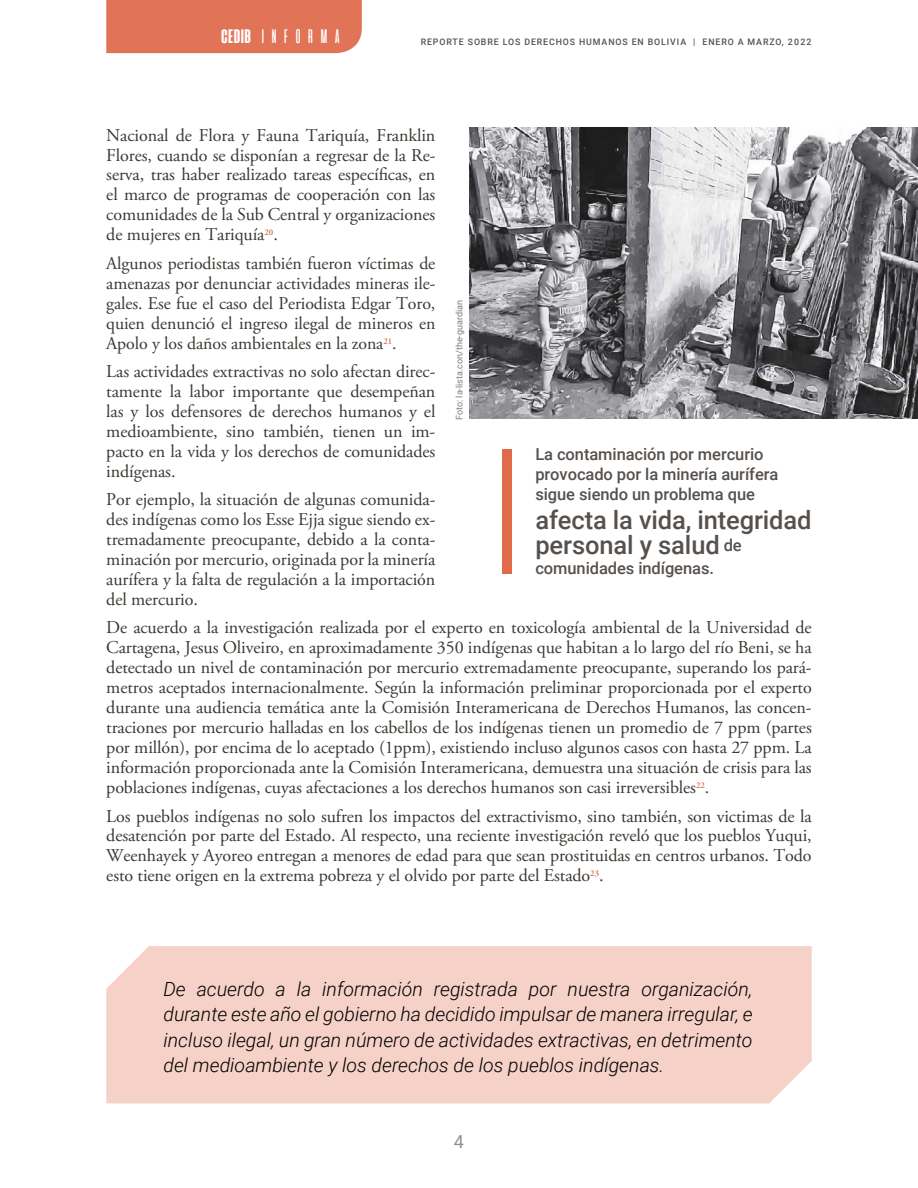
<style>
.page{position:relative;width:918px;height:1188px;background:#fff}
.page>*{position:absolute;margin:0;border:0;box-sizing:border-box;transform-origin:0 0}
.t1{font:500 25.5px/25.5px "Roboto";letter-spacing:-.005em;color:#57514d}
.t2{font:italic 300 19.5px/25.5px "Roboto";color:#000;text-align:justify}
.t3{font:19.5px "Cinematografica";letter-spacing:.4em;color:#fff}
.t4{font:18px/20px "Adobe Garamond Pro";letter-spacing:-.005em;color:#3d3732;text-align:justify}
.t5{font:18px "Roboto";color:#949290}
.t6{font:500 16.5px/20px "Roboto";letter-spacing:-.005em;color:#57514d}
.t7{font:500 9px "Roboto";letter-spacing:.1em;color:#57514d}
.t8{font:9px "Roboto";color:#807c7a}
.s1{font-weight:800}
.s2{font-size:16.5px}
</style>
<div class="page">
<div style="left:106px;top:0;width:256px;height:53px;background:#e17456"></div>
<div style="left:106px;top:946px;width:706px;height:157px;background:#f5d1c7"></div>
<img style="left:469px;top:128px;width:449px;height:291px">
<div style="left:503px;top:449px;width:9px;height:125px;background:#df6b4b"></div>
<p class="t3" style="left:221px;top:26px;width:120px"><span class="s1">CEDIB</span> INFORMA</p>
<p class="t7" style="left:421px;top:35px;width:392px">REPORTE SOBRE LOS DERECHOS HUMANOS EN BOLIVIA | ENERO A MARZO, 2022</p>
<p class="t4" style="left:106px;top:126px;width:331px">Nacional de Flora y Fauna Tariquía, Franklin Flores, cuando se disponían a regresar de la Re&shy;serva, tras haber realizado tareas específicas, en el marco de programas de cooperación con las comunidades de la Sub Central y organizaciones de mujeres en Tariquía<sup>20</sup>.</p>
<p class="t4" style="left:106px;top:254px;width:331px">Algunos periodistas también fueron víctimas de amenazas por denunciar actividades mineras ile&shy;gales. Ese fue el caso del Periodista Edgar Toro, quien denunció el ingreso ilegal de mineros en Apolo y los daños ambientales en la zona<sup>21</sup>.</p>
<p class="t4" style="left:106px;top:362px;width:331px">Las actividades extractivas no solo afectan direc&shy;tamente la labor importante que desempeñan las y los defensores de derechos humanos y el medioambiente, sino también, tienen un im&shy;pacto en la vida y los derechos de comunidades indígenas.</p>
<p class="t4" style="left:106px;top:490px;width:331px">Por ejemplo, la situación de algunas comunida&shy;des indígenas como los Esse Ejja sigue siendo ex&shy;tremadamente preocupante, debido a la conta&shy;minación por mercurio, originada por la minería aurífera y la falta de regulación a la importación del mercurio.</p>
<p class="t4" style="left:106px;top:618px;width:707px">De acuerdo a la investigación realizada por el experto en toxicología ambiental de la Universidad de Cartagena, Jesus Oliveiro, en aproximadamente 350 indígenas que habitan a lo largo del río Beni, se ha detectado un nivel de contaminación por mercurio extremadamente preocupante, superando los pará&shy;metros aceptados internacionalmente. Según la información preliminar proporcionada por el experto durante una audiencia temática ante la Comisión Interamericana de Derechos Humanos, las concen&shy;traciones por mercurio halladas en los cabellos de los indígenas tienen un promedio de 7 ppm (partes por millón), por encima de lo aceptado (1ppm), existiendo incluso algunos casos con hasta 27 ppm. La información proporcionada ante la Comisión Interamericana, demuestra una situación de crisis para las poblaciones indígenas, cuyas afectaciones a los derechos humanos son casi irreversibles<sup>22</sup>.</p>
<p class="t4" style="left:106px;top:806px;width:707px">Los pueblos indígenas no solo sufren los impactos del extractivismo, sino también, son victimas de la desatención por parte del Estado. Al respecto, una reciente investigación reveló que los pueblos Yuqui, Weenhayek y Ayoreo entregan a menores de edad para que sean prostituidas en centros urbanos. Todo esto tiene origen en la extrema pobreza y el olvido por parte del Estado<sup>23</sup>.</p>
<p class="t8" style="left:453px;top:420px;width:121px;rotate:-90deg">Foto: la-lista.con/the-guardian</p>
<p class="t6" style="left:535px;top:444px;width:245px">La contaminación por mercurio provocado por la minería aurífera sigue siendo un problema que</p>
<h1 class="t1" style="left:535px;top:506px;width:278px">afecta la vida, integridad personal y salud <span class="s2">de</span></h1>
<p class="t6" style="left:535px;top:557px;width:180px">comunidades indígenas.</p>
<p class="t2" style="left:163px;top:976px;width:591px">De acuerdo a la información registrada por nuestra organización, durante este año el gobierno ha decidido impulsar de manera irregular, e incluso ilegal, un gran número de actividades extractivas, en detrimento del medioambiente y los derechos de los pueblos indígenas.</p>
<p class="t5" style="left:454px;top:1128px;width:12px">4</p>
</div>
